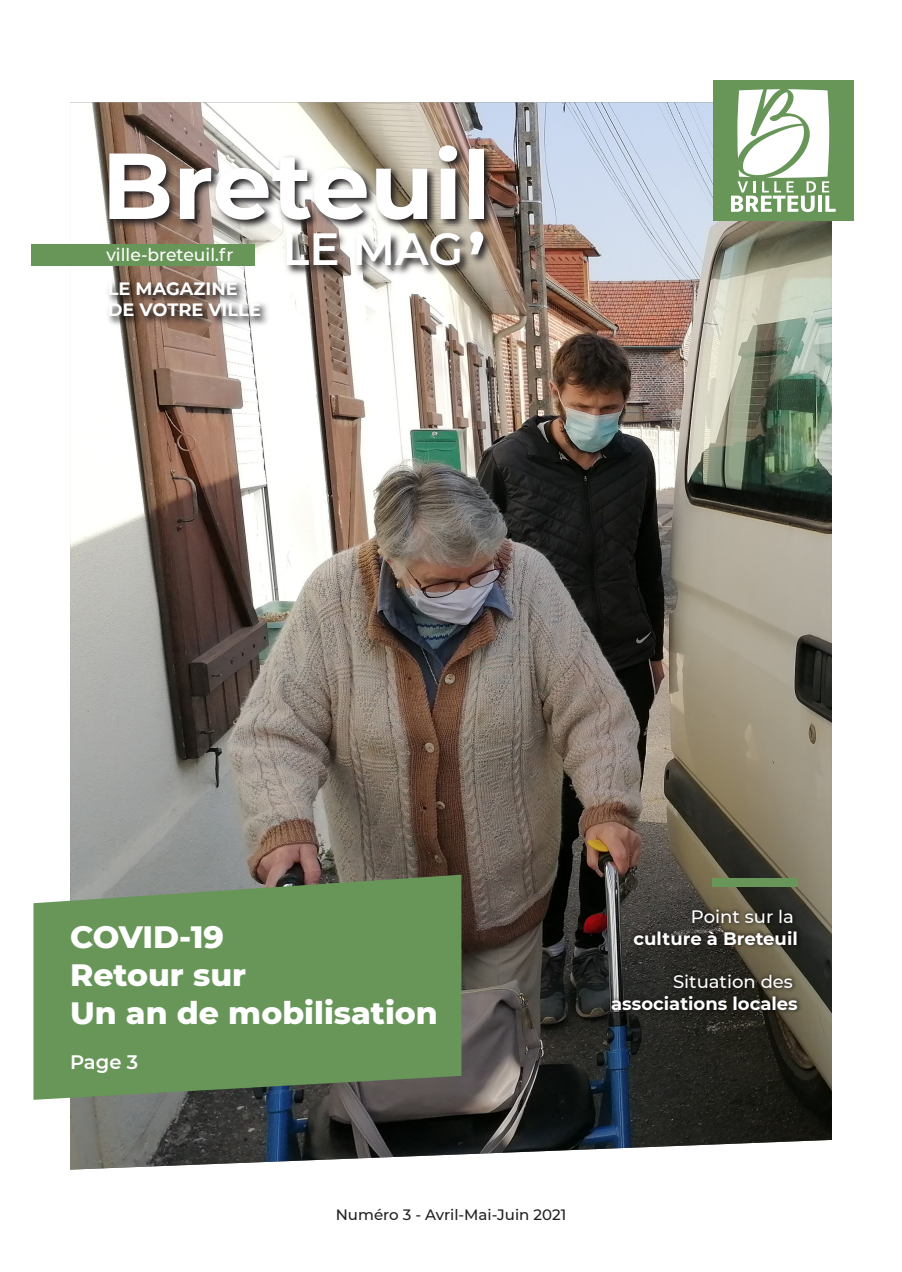
<style>
.page{position:relative;width:902px;height:1272px;background:#fff}
.page>*{position:absolute;margin:0;border:0;box-sizing:border-box;transform-origin:0 0}
.t1{font:700 93.45px "Montserrat";color:#fff}
.t2{font:600 45px "Montserrat";color:#fff}
.t3{font:800 31.5px/37.8px "Montserrat";color:#fff}
.t4{font:600 19.5px "Montserrat";color:#fff}
.t5{font:700 18px "Montserrat";color:#fff}
.t6{font:500 18px "Montserrat";color:#fff}
.t7{font:700 17.85px/21.5px "Montserrat";color:#fff}
.t8{font:500 17.85px "Montserrat";color:#fff;scale:.96 1}
.t9{font:500 15px "Montserrat";color:#231f20}
.s1{font-weight:700;font-size:67.5px}
</style>
<div class="page">
<img style="left:70px;top:102px;width:761px;height:1067px">
<svg style="left:33px;top:874px;width:428px;height:225px;background:#6a925d"></svg>
<div style="left:32px;top:244px;width:223px;height:21px;background:#689659"></div>
<div style="left:713px;top:80px;width:140px;height:141px;background:#689659"></div>
<svg style="left:731px;top:89px;width:104px;height:123px"></svg>
<img style="left:97px;top:134px;width:407px;height:123px">
<img style="left:278px;top:222px;width:185px;height:69px">
<img style="left:463px;top:219px;width:36px;height:95px">
<img style="left:103px;top:274px;width:172px;height:60px">
<div style="left:712px;top:878px;width:85px;height:8px;background:#689659"></div>
<img style="left:604px;top:901px;width:201px;height:120px">
<h1 class="t1" style="left:102px;top:118px;width:390px">Breteuil</h1>
<h2 class="t2" style="left:282px;top:217px;width:204px">LE MAG<span class="s1">’</span></h2>
<p class="t7" style="left:108px;top:277px;width:155px">LE MAGAZINE<br>DE VOTRE VILLE</p>
<p class="t8" style="left:106px;top:242px;width:134px">ville-breteuil.fr</p>
<p class="t3" style="left:70px;top:916px;width:369px">COVID-19<br>Retour sur<br>Un an de mobilisation</p>
<p class="t4" style="left:70px;top:1048px;width:70px">Page 3</p>
<p class="t6" style="left:691px;top:904px;width:104px">Point sur la</p>
<p class="t5" style="left:633px;top:925px;width:166px">culture à Breteuil</p>
<p class="t6" style="left:673px;top:969px;width:121px">Situation des</p>
<p class="t5" style="left:611px;top:990px;width:188px">associations locales</p>
<p class="t9" style="left:336px;top:1204px;width:232px">Numéro 3 - Avril-Mai-Juin 2021</p>
</div>
